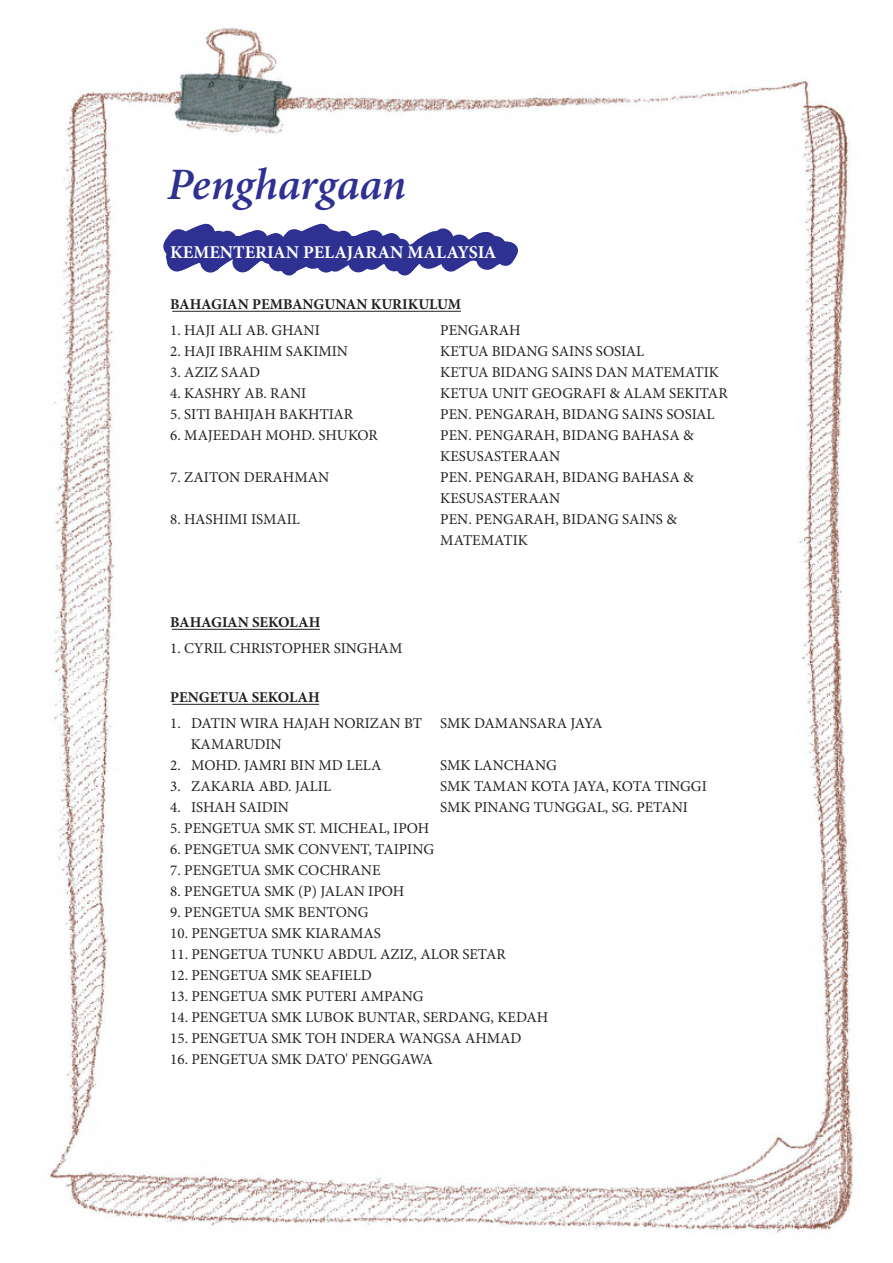
<style>
.page{position:relative;width:893px;height:1263px;background:#fff}
.page>*{position:absolute;margin:0;border:0;box-sizing:border-box;transform-origin:0 0}
.t1{font:italic 600 45px "Minion Pro";letter-spacing:-.005em;color:#2e3092}
.t2{font:700 18px "Minion Pro";color:#fff}
.t3{font:15px/21px "Minion Pro";color:#231f20}
.t4{font:700 15px "Minion Pro";color:#231f20}
</style>
<div class="page">
<img style="left:48px;top:28px;width:805px;height:1205px">
<svg style="left:161px;top:221px;width:362px;height:61px"></svg>
<hr style="left:172px;top:311px;width:289px;height:1px;background:#231f20">
<hr style="left:172px;top:629px;width:148px;height:1px;background:#231f20">
<hr style="left:172px;top:704px;width:147px;height:1px;background:#231f20">
<h1 class="t1" style="left:167px;top:158px;width:241px">Penghargaan</h1>
<p class="t2" style="left:170px;top:241px;width:328px">KEMENTERIAN PELAJARAN MALAYSIA</p>
<p class="t4" style="left:170px;top:295px;width:292px">BAHAGIAN PEMBANGUNAN KURIKULUM</p>
<p class="t3" style="left:170px;top:320px;width:151px">1. HAJI ALI AB. GHANI</p>
<p class="t3" style="left:440px;top:320px;width:82px">PENGARAH</p>
<p class="t3" style="left:170px;top:341px;width:179px">2. HAJI IBRAHIM SAKIMIN</p>
<p class="t3" style="left:440px;top:341px;width:205px">KETUA BIDANG SAINS SOSIAL</p>
<p class="t3" style="left:170px;top:362px;width:91px">3. AZIZ SAAD</p>
<p class="t3" style="left:440px;top:362px;width:280px">KETUA BIDANG SAINS DAN MATEMATIK</p>
<p class="t3" style="left:170px;top:383px;width:138px">4. KASHRY AB. RANI</p>
<p class="t3" style="left:440px;top:383px;width:289px">KETUA UNIT GEOGRAFI &amp; ALAM SEKITAR</p>
<p class="t3" style="left:170px;top:404px;width:184px">5. SITI BAHIJAH BAKHTIAR</p>
<p class="t3" style="left:440px;top:404px;width:276px">PEN. PENGARAH, BIDANG SAINS SOSIAL</p>
<p class="t3" style="left:170px;top:425px;width:209px">6. MAJEEDAH MOHD. SHUKOR</p>
<p class="t3" style="left:440px;top:425px;width:255px">PEN. PENGARAH, BIDANG BAHASA &amp;<br>KESUSASTERAAN</p>
<p class="t3" style="left:170px;top:467px;width:160px">7. ZAITON DERAHMAN</p>
<p class="t3" style="left:440px;top:467px;width:255px">PEN. PENGARAH, BIDANG BAHASA &amp;<br>KESUSASTERAAN</p>
<p class="t3" style="left:170px;top:509px;width:131px">8. HASHIMI ISMAIL</p>
<p class="t3" style="left:440px;top:509px;width:238px">PEN. PENGARAH, BIDANG SAINS &amp;<br>MATEMATIK</p>
<p class="t4" style="left:170px;top:613px;width:152px">BAHAGIAN SEKOLAH</p>
<p class="t3" style="left:170px;top:638px;width:234px">1. CYRIL CHRISTOPHER SINGHAM</p>
<p class="t4" style="left:170px;top:688px;width:151px">PENGETUA SEKOLAH</p>
<p class="t3" style="left:191px;top:713px;width:413px;text-indent:-20px">1. DATIN WIRA HAJAH NORIZAN BT SMK DAMANSARA JAYA<br>KAMARUDIN</p>
<p class="t3" style="left:170px;top:755px;width:213px">2. MOHD. JAMRI BIN MD LELA</p>
<p class="t3" style="left:440px;top:755px;width:118px">SMK LANCHANG</p>
<p class="t3" style="left:170px;top:776px;width:162px">3. ZAKARIA ABD. JALIL</p>
<p class="t3" style="left:440px;top:776px;width:268px">SMK TAMAN KOTA JAYA, KOTA TINGGI</p>
<p class="t3" style="left:170px;top:797px;width:120px">4. ISHAH SAIDIN</p>
<p class="t3" style="left:440px;top:797px;width:249px">SMK PINANG TUNGGAL, SG. PETANI</p>
<p class="t3" style="left:170px;top:818px;width:261px">5. PENGETUA SMK ST. MICHEAL, IPOH</p>
<p class="t3" style="left:170px;top:839px;width:265px">6. PENGETUA SMK CONVENT, TAIPING</p>
<p class="t3" style="left:170px;top:860px;width:212px">7. PENGETUA SMK COCHRANE</p>
<p class="t3" style="left:170px;top:881px;width:236px">8. PENGETUA SMK (P) JALAN IPOH</p>
<p class="t3" style="left:170px;top:902px;width:200px">9. PENGETUA SMK BENTONG</p>
<p class="t3" style="left:170px;top:923px;width:212px">10. PENGETUA SMK KIARAMAS</p>
<p class="t3" style="left:170px;top:944px;width:337px">11. PENGETUA TUNKU ABDUL AZIZ, ALOR SETAR</p>
<p class="t3" style="left:170px;top:965px;width:203px">12. PENGETUA SMK SEAFIELD</p>
<p class="t3" style="left:170px;top:986px;width:255px">13. PENGETUA SMK PUTERI AMPANG</p>
<p class="t3" style="left:170px;top:1007px;width:380px">14. PENGETUA SMK LUBOK BUNTAR, SERDANG, KEDAH</p>
<p class="t3" style="left:170px;top:1028px;width:353px">15. PENGETUA SMK TOH INDERA WANGSA AHMAD</p>
<p class="t3" style="left:170px;top:1049px;width:264px">16. PENGETUA SMK DATO' PENGGAWA</p>
</div>
